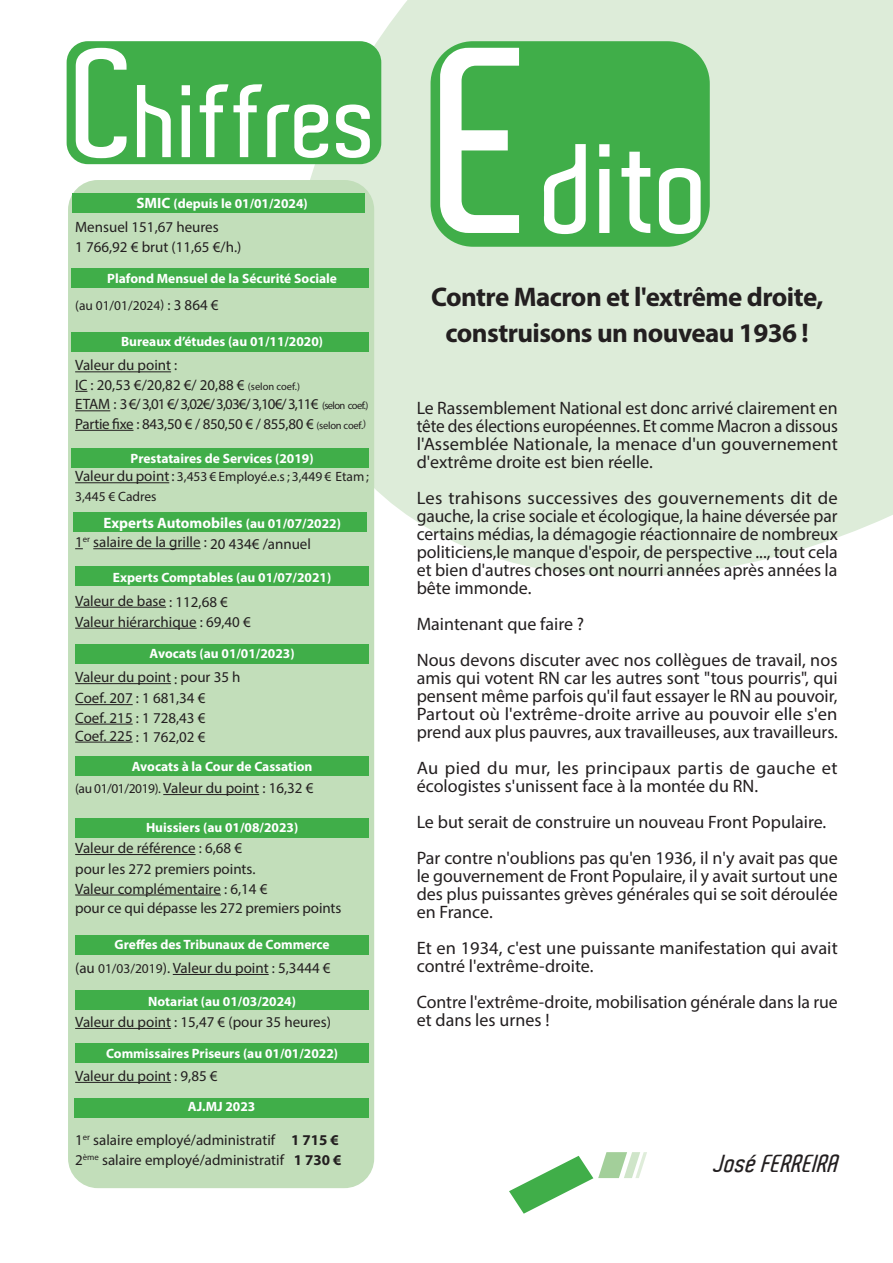
<style>
.page{position:relative;width:893px;height:1263px;background:#fff}
.page>*{position:absolute;margin:0;border:0;box-sizing:border-box;transform-origin:0 0}
.t1{font:600 122.55px "Aldo";color:#fff}
.t2{font:600 99.3px "Aldo";color:#fff}
.t3{font:700 27px/36px "Myriad Pro";letter-spacing:-.02em;color:#231f20;text-align:center}
.t4{font:italic 600 24px "Aldo";color:#231f20}
.t5{font:18px/18px "Myriad Pro";color:#231f20}
.t6{font:15px/19.5px "Myriad Pro";color:#231f20}
.t7{font:15px/19.5px "Myriad Pro";letter-spacing:-.02em;color:#231f20}
.t8{font:700 13.5px/27px "Myriad Pro";color:#fff}
.t9{font:13.5px/18px "Myriad Pro";color:#231f20;text-align:center}
.s1{font-size:148.95px}
.s2{font-size:15px}
.s3{font-weight:400;color:#231f20}
.s4{font-weight:400;font-size:15px;color:#231f20}
.s5{font-size:10.5px}
.s6{font-weight:700;color:#fff}
.s7{font-weight:700;font-size:13.5px;color:#fff}
.s8{font-size:13.5px}
.s9{font-weight:700}
.s10{font-size:255.3px}
</style>
<div class="page">
<svg style="left:225px;top:0;width:668px;height:623px;fill:#ddecd9"></svg>
<div style="left:67px;top:41px;width:314px;height:123px;background:#40ae49;border-radius:21px"></div>
<div style="left:431px;top:41px;width:279px;height:206px;background:#40ae49;border-radius:43px"></div>
<div style="left:68px;top:180px;width:306px;height:1008px;background:#c2deba;border-radius:30px"></div>
<div style="left:72px;top:332px;width:297px;height:20px;background:#40ae49"></div>
<div style="left:73px;top:512px;width:294px;height:20px;background:#40ae49"></div>
<div style="left:75px;top:566px;width:294px;height:20px;background:#40ae49"></div>
<div style="left:75px;top:645px;width:294px;height:19px;background:#40ae49"></div>
<div style="left:75px;top:756px;width:294px;height:19px;background:#40ae49"></div>
<div style="left:75px;top:818px;width:294px;height:20px;background:#40ae49"></div>
<div style="left:75px;top:935px;width:294px;height:19px;background:#40ae49"></div>
<div style="left:75px;top:990px;width:294px;height:19px;background:#40ae49"></div>
<div style="left:75px;top:1043px;width:294px;height:19px;background:#40ae49"></div>
<div style="left:72px;top:194px;width:293px;height:19px;background:#40ae49"></div>
<div style="left:72px;top:269px;width:297px;height:19px;background:#40ae49"></div>
<div style="left:72px;top:449px;width:297px;height:19px;background:#40ae49"></div>
<hr style="left:75px;top:371px;width:96px;height:1px;background:#231f20">
<svg style="left:75px;top:391px;width:12px;height:1px"></svg>
<hr style="left:75px;top:410px;width:35px;height:1px;background:#231f20">
<hr style="left:75px;top:430px;width:58px;height:1px;background:#231f20">
<hr style="left:75px;top:482px;width:94px;height:1px;background:#231f20">
<hr style="left:93px;top:548px;width:108px;height:1px;background:#231f20">
<hr style="left:75px;top:607px;width:91px;height:1px;background:#231f20">
<hr style="left:75px;top:628px;width:122px;height:1px;background:#231f20">
<hr style="left:75px;top:683px;width:96px;height:1px;background:#231f20">
<hr style="left:75px;top:704px;width:58px;height:1px;background:#231f20">
<hr style="left:75px;top:724px;width:58px;height:1px;background:#231f20">
<hr style="left:75px;top:742px;width:58px;height:1px;background:#231f20">
<hr style="left:163px;top:794px;width:96px;height:1px;background:#231f20">
<hr style="left:75px;top:854px;width:121px;height:1px;background:#231f20">
<hr style="left:75px;top:895px;width:146px;height:1px;background:#231f20">
<hr style="left:173px;top:974px;width:96px;height:1px;background:#231f20">
<hr style="left:75px;top:1028px;width:96px;height:1px;background:#231f20">
<hr style="left:75px;top:1082px;width:96px;height:1px;background:#231f20">
<div style="left:74px;top:1098px;width:295px;height:19px;background:#40ae49"></div>
<svg style="left:509px;top:1152px;width:138px;height:62px"></svg>
<h2 class="t2" style="left:76px;top:66px;width:305px"><span class="s1">C</span>hiffres</h2>
<p class="t8" style="left:136px;top:190px;width:173px"><span class="s2">SMIC</span> (depuis le 01/01/2024)</p>
<p class="t6" style="left:75px;top:217px;width:168px">Mensuel 151,67 heures<br>1 766,92 € brut (11,65 €/h.)</p>
<p class="t8" style="left:75px;top:265px;width:263px;text-indent:32px">Plafond Mensuel de la Sécurité Sociale <span class="s3">(au 01/01/2024)</span> <span class="s4">: 3 864 €</span></p>
<p class="t8" style="left:121px;top:328px;width:204px">Bureaux d’études (au 01/11/2020)</p>
<p class="t7" style="left:75px;top:355px;width:295px">Valeur du point :<br>IC : 20,53 €/20,82 €/ 20,88 € <span class="s5">(selon coef.)<br></span>ETAM : 3 €/ 3,01 €/ 3,02€/ 3,03€/ 3,10€/ 3,11€ <span class="s5">(selon coef.)<br></span>Partie fixe : 843,50 € / 850,50 € / 855,80 € <span class="s5">(selon coef.)</span></p>
<p class="t9" style="left:75px;top:449px;width:295px"><span class="s6">Prestataires de Services (2019)<br></span><span class="s2">Valeur du point :</span> 3,453 € Employé.e.s ; 3,449 € Etam ;</p>
<p class="t9" style="left:75px;top:487px;width:83px">3,445 € Cadres</p>
<p class="t6" style="left:75px;top:513px;width:267px;text-indent:28px"><span class="s6">Experts Automobiles</span> <span class="s7">(au 01/07/2022)<br></span>1<sup>er</sup> salaire de la grille : 20 434€ /annuel</p>
<p class="t8" style="left:113px;top:563px;width:220px">Experts Comptables (au 01/07/2021)</p>
<p class="t6" style="left:75px;top:590px;width:177px;line-height:21px">Valeur de base : 112,68 €<br>Valeur hiérarchique : 69,40 €</p>
<p class="t8" style="left:150px;top:640px;width:147px">Avocats (au 01/01/2023)</p>
<p class="t6" style="left:75px;top:666px;width:167px;line-height:21px">Valeur du point : pour 35 h<br>Coef. 207 : 1 681,34 €</p>
<p class="t6" style="left:75px;top:708px;width:132px">Coef. 215 : 1 728,43 €<br>Coef. 225 : 1 762,02 €</p>
<p class="t8" style="left:132px;top:752px;width:182px">Avocats à la Cour de Cassation</p>
<p class="t6" style="left:75px;top:778px;width:240px"><span class="s8">(au 01/01/2019).</span> Valeur du point : 16,32 €</p>
<p class="t8" style="left:146px;top:813px;width:154px">Huissiers (au 01/08/2023)</p>
<p class="t6" style="left:75px;top:837px;width:182px;line-height:21px">Valeur de référence : 6,68 € pour les 272 premiers points.</p>
<p class="t6" style="left:75px;top:878px;width:268px">Valeur complémentaire : 6,14 €<br>pour ce qui dépasse les 272 premiers points</p>
<p class="t8" style="left:115px;top:930px;width:216px">Greffes des Tribunaux de Commerce</p>
<p class="t6" style="left:75px;top:958px;width:257px">(au <span class="s8">01/03/2019</span>). Valeur du point : 5,3444 €</p>
<p class="t8" style="left:148px;top:987px;width:149px">Notariat (au 01/03/2024)</p>
<p class="t6" style="left:75px;top:1012px;width:257px">Valeur du point : 15,47 € (pour 35 heures)</p>
<p class="t8" style="left:106px;top:1040px;width:233px">Commissaires Priseurs (au 01/01/2022)</p>
<p class="t6" style="left:75px;top:1066px;width:144px">Valeur du point : 9,85 €</p>
<p class="t8" style="left:188px;top:1093px;width:69px">AJ.MJ 2023</p>
<p class="t6" style="left:75px;top:1130px;width:268px">1<sup>er</sup> salaire employé/administratif <span class="s9">1 715 €<br></span>2<sup>ème</sup> salaire employé/administratif <span class="s9">1 730 €</span></p>
<h1 class="t1" style="left:440px;top:121px;width:274px"><span class="s10">E</span>dito</h1>
<h3 class="t3" style="left:431px;top:278px;width:394px">Contre Macron et l'extrême droite, construisons un nouveau 1936 !</h3>
<p class="t5" style="left:417px;top:399px;width:423px;text-align:justify">Le Rassemblement National est donc arrivé clairement en tête des élections européennes. Et comme Macron a dissous l'Assemblée Nationale, la menace d'un gouvernement d'extrême droite est bien réelle.</p>
<p class="t5" style="left:417px;top:489px;width:423px;text-align:justify">Les trahisons successives des gouvernements dit de gauche, la crise sociale et écologique, la haine déversée par certains médias, la démagogie réactionnaire de nombreux politiciens,le manque d'espoir, de perspective ..., tout cela et bien d'autres choses ont nourri années après années la bête immonde.</p>
<p class="t5" style="left:417px;top:606px;width:422px;line-height:36px">Maintenant que faire ?<br>Nous devons discuter avec nos collègues de travail, nos</p>
<p class="t5" style="left:417px;top:669px;width:423px;text-align:justify">amis qui votent RN car les autres sont "tous pourris", qui pensent même parfois qu'il faut essayer le RN au pouvoir, Partout où l'extrême-droite arrive au pouvoir elle s'en prend aux plus pauvres, aux travailleuses, aux travailleurs.</p>
<p class="t5" style="left:417px;top:759px;width:423px">Au pied du mur, les principaux partis de gauche et écologistes s'unissent face à la montée du RN.</p>
<p class="t5" style="left:417px;top:804px;width:422px;line-height:36px">Le but serait de construire un nouveau Front Populaire.<br>Par contre n'oublions pas qu'en 1936, il n'y avait pas que</p>
<p class="t5" style="left:417px;top:867px;width:423px;text-align:justify">le gouvernement de Front Populaire, il y avait surtout une des plus puissantes grèves générales qui se soit déroulée en France.</p>
<p class="t5" style="left:417px;top:939px;width:422px">Et en 1934, c'est une puissante manifestation qui avait contré l'extrême-droite.</p>
<p class="t5" style="left:417px;top:993px;width:423px">Contre l'extrême-droite, mobilisation générale dans la rue et dans les urnes !</p>
<h3 class="t4" style="left:713px;top:1150px;width:134px">JoséFERREIRA</h3>
</div>
